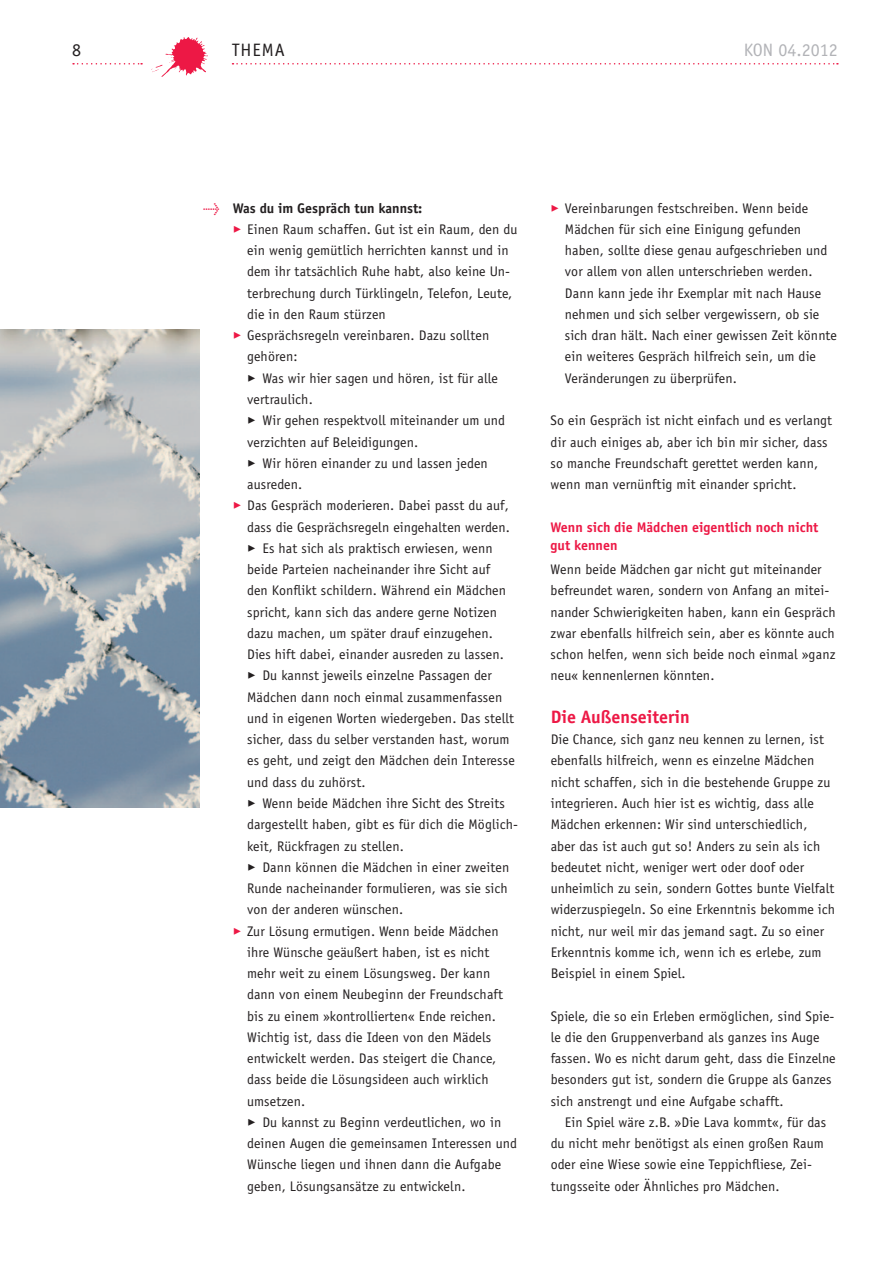
<style>
.page{position:relative;width:893px;height:1263px;background:#fff}
.page>*{position:absolute;margin:0;border:0;box-sizing:border-box;transform-origin:0 0}
.t1{font:700 18px "Officina Sans";color:#ed1845}
.t2{font:18px "Officina Sans";color:#b2b3b7}
.t3{font:18px "Officina Sans";letter-spacing:.05em;color:#231f20}
.t4{font:13.95px/21.3px "Officina Sans";letter-spacing:.01em;color:#231f20}
.t5{font:700 13.95px/18px "Officina Sans";color:#ed1845}
.t6{font:700 13.95px "Officina Sans";color:#231f20}
.s1{font-family:"Meta Pro";font-weight:400;color:#ed1845}
.s2{font-family:"My Dingbests";color:#ed1845}
.s3{font-family:"My Dingbests"}
</style>
<div class="page">
<img style="left:151px;top:38px;width:57px;height:39px">
<svg style="left:73px;top:63px;width:69px;height:2px"></svg>
<svg style="left:232px;top:63px;width:606px;height:2px"></svg>
<img style="left:0;top:330px;width:200px;height:478px">
<p class="t3" style="left:72px;top:39px;width:10px">8</p>
<p class="t3" style="left:232px;top:39px;width:54px">Thema</p>
<p class="t2" style="left:744px;top:39px;width:96px">KON 04.2012</p>
<p class="t6" style="left:203px;top:199px;width:221px"><span class="s1">→</span> Was du im Gespräch tun kannst:</p>
<p class="t4" style="left:233px;top:219px;width:286px"><span class="s2">&gt;</span> Einen Raum schaffen. Gut ist ein Raum, den du</p>
<p class="t4" style="left:247px;top:240px;width:263px">ein wenig gemütlich herrichten kannst und in</p>
<p class="t4" style="left:247px;top:261px;width:264px">dem ihr tatsächlich Ruhe habt, also keine Un-</p>
<p class="t4" style="left:247px;top:282px;width:267px">terbrechung durch Türklingeln, Telefon, Leute,</p>
<p class="t4" style="left:247px;top:304px;width:140px">die in den Raum stürzen</p>
<p class="t4" style="left:233px;top:325px;width:258px"><span class="s2">&gt;</span> Gesprächsregeln vereinbaren. Dazu sollten</p>
<p class="t4" style="left:247px;top:346px;width:52px">gehören:</p>
<p class="t4" style="left:247px;top:367px;width:252px"><span class="s3">&gt;</span> Was wir hier sagen und hören, ist für alle</p>
<p class="t4" style="left:247px;top:389px;width:67px">vertraulich.</p>
<p class="t4" style="left:247px;top:410px;width:259px"><span class="s3">&gt;</span> Wir gehen respektvoll miteinander um und</p>
<p class="t4" style="left:247px;top:431px;width:173px">verzichten auf Beleidigungen.</p>
<p class="t4" style="left:247px;top:452px;width:242px"><span class="s3">&gt;</span> Wir hören einander zu und lassen jeden</p>
<p class="t4" style="left:247px;top:474px;width:57px">ausreden.</p>
<p class="t4" style="left:233px;top:495px;width:277px"><span class="s2">&gt;</span> Das Gespräch moderieren. Dabei passt du auf,</p>
<p class="t4" style="left:247px;top:516px;width:264px">dass die Gesprächsregeln eingehalten werden.</p>
<p class="t4" style="left:247px;top:537px;width:247px"><span class="s3">&gt;</span> Es hat sich als praktisch erwiesen, wenn</p>
<p class="t4" style="left:247px;top:559px;width:245px">beide Parteien nacheinander ihre Sicht auf</p>
<p class="t4" style="left:247px;top:580px;width:260px">den Konflikt schildern. Während ein Mädchen</p>
<p class="t4" style="left:247px;top:601px;width:251px">spricht, kann sich das andere gerne Notizen</p>
<p class="t4" style="left:247px;top:622px;width:247px">dazu machen, um später drauf einzugehen.</p>
<p class="t4" style="left:247px;top:644px;width:258px">Dies hift dabei, einander ausreden zu lassen.</p>
<p class="t4" style="left:247px;top:665px;width:246px"><span class="s3">&gt;</span> Du kannst jeweils einzelne Passagen der</p>
<p class="t4" style="left:247px;top:686px;width:257px">Mädchen dann noch einmal zusammenfassen</p>
<p class="t4" style="left:247px;top:707px;width:268px">und in eigenen Worten wiedergeben. Das stellt</p>
<p class="t4" style="left:247px;top:729px;width:264px">sicher, dass du selber verstanden hast, worum</p>
<p class="t4" style="left:247px;top:750px;width:269px">es geht, und zeigt den Mädchen dein Interesse</p>
<p class="t4" style="left:247px;top:771px;width:120px">und dass du zuhörst.</p>
<p class="t4" style="left:247px;top:793px;width:259px"><span class="s3">&gt;</span> Wenn beide Mädchen ihre Sicht des Streits</p>
<p class="t4" style="left:247px;top:814px;width:272px">dargestellt haben, gibt es für dich die Möglich-</p>
<p class="t4" style="left:247px;top:835px;width:158px">keit, Rückfragen zu stellen.</p>
<p class="t4" style="left:247px;top:856px;width:264px"><span class="s3">&gt;</span> Dann können die Mädchen in einer zweiten</p>
<p class="t4" style="left:247px;top:878px;width:262px">Runde nacheinander formulieren, was sie sich</p>
<p class="t4" style="left:247px;top:899px;width:158px">von der anderen wünschen.</p>
<p class="t4" style="left:233px;top:920px;width:267px"><span class="s2">&gt;</span> Zur Lösung ermutigen. Wenn beide Mädchen</p>
<p class="t4" style="left:247px;top:941px;width:244px">ihre Wünsche geäußert haben, ist es nicht</p>
<p class="t4" style="left:247px;top:963px;width:245px">mehr weit zu einem Lösungsweg. Der kann</p>
<p class="t4" style="left:247px;top:984px;width:257px">dann von einem Neubeginn der Freundschaft</p>
<p class="t4" style="left:247px;top:1005px;width:250px">bis zu einem »kontrollierten« Ende reichen.</p>
<p class="t4" style="left:247px;top:1026px;width:246px">Wichtig ist, dass die Ideen von den Mädels</p>
<p class="t4" style="left:247px;top:1048px;width:251px">entwickelt werden. Das steigert die Chance,</p>
<p class="t4" style="left:247px;top:1069px;width:243px">dass beide die Lösungsideen auch wirklich</p>
<p class="t4" style="left:247px;top:1090px;width:60px">umsetzen.</p>
<p class="t4" style="left:247px;top:1111px;width:256px"><span class="s3">&gt;</span> Du kannst zu Beginn verdeutlichen, wo in</p>
<p class="t4" style="left:247px;top:1133px;width:271px">deinen Augen die gemeinsamen Interessen und</p>
<p class="t4" style="left:247px;top:1154px;width:256px">Wünsche liegen und ihnen dann die Aufgabe</p>
<p class="t4" style="left:247px;top:1175px;width:220px">geben, Lösungsansätze zu entwickeln.</p>
<p class="t4" style="left:565px;top:197px;width:274px;text-indent:-14px"><span class="s2">&gt;</span> Vereinbarungen festschreiben. Wenn beide Mädchen für sich eine Einigung gefunden haben, sollte diese genau aufgeschrieben und vor allem von allen unterschrieben werden.<br>Dann kann jede ihr Exemplar mit nach Hause nehmen und sich selber vergewissern, ob sie sich dran hält. Nach einer gewissen Zeit könnte ein weiteres Gespräch hilfreich sein, um die Veränderungen zu überprüfen.</p>
<p class="t4" style="left:551px;top:410px;width:283px">So ein Gespräch ist nicht einfach und es verlangt dir auch einiges ab, aber ich bin mir sicher, dass so manche Freundschaft gerettet werden kann, wenn man vernünftig mit einander spricht.</p>
<p class="t5" style="left:551px;top:518px;width:269px">Wenn sich die Mädchen eigentlich noch nicht gut kennen</p>
<p class="t4" style="left:551px;top:559px;width:287px">Wenn beide Mädchen gar nicht gut miteinander befreundet waren, sondern von Anfang an mitei&shy;nander Schwierigkeiten haben, kann ein Gespräch zwar ebenfalls hilfreich sein, aber es könnte auch schon helfen, wenn sich beide noch einmal »ganz neu« kennenlernen könnten.</p>
<p class="t1" style="left:551px;top:705px;width:141px">Die Außenseiterin</p>
<p class="t4" style="left:551px;top:729px;width:286px">Die Chance, sich ganz neu kennen zu lernen, ist ebenfalls hilfreich, wenn es einzelne Mädchen nicht schaffen, sich in die bestehende Gruppe zu integrieren. Auch hier ist es wichtig, dass alle Mädchen erkennen: Wir sind unterschiedlich, aber das ist auch gut so! Anders zu sein als ich bedeutet nicht, weniger wert oder doof oder unheimlich zu sein, sondern Gottes bunte Vielfalt widerzuspiegeln. So eine Erkenntnis bekomme ich nicht, nur weil mir das jemand sagt. Zu so einer Erkenntnis komme ich, wenn ich es erlebe, zum Beispiel in einem Spiel.</p>
<p class="t4" style="left:551px;top:1005px;width:286px">Spiele, die so ein Erleben ermöglichen, sind Spie&shy;le die den Gruppenverband als ganzes ins Auge fassen. Wo es nicht darum geht, dass die Einzelne besonders gut ist, sondern die Gruppe als Ganzes sich anstrengt und eine Aufgabe schafft.</p>
<p class="t4" style="left:551px;top:1111px;width:277px;text-indent:14px">Ein Spiel wäre z.B. »Die Lava kommt«, für das du nicht mehr benötigst als einen großen Raum oder eine Wiese sowie eine Teppichfliese, Zei&shy;tungsseite oder Ähnliches pro Mädchen.</p>
</div>
